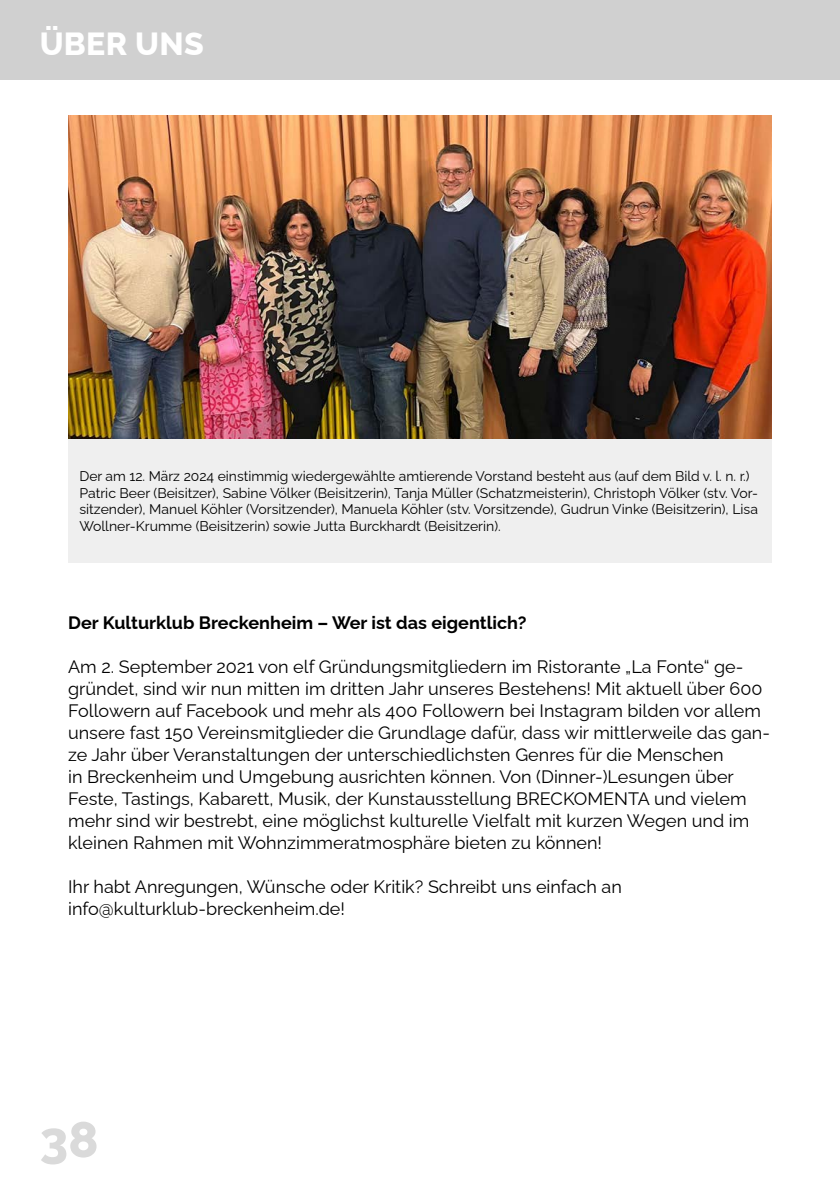
<style>
.page{position:relative;width:840px;height:1191px;background:#fff}
.page>*{position:absolute;margin:0;border:0;box-sizing:border-box;transform-origin:0 0}
.t1{font:800 50px "Raleway";color:#dadada}
.t2{font:800 32px "Raleway";letter-spacing:.01em;color:#fff}
.t3{font:18px/22px "Raleway";color:#000}
.t4{font:700 18px "Raleway";color:#000}
.t5{font:14px/16.8px "Raleway";color:#000}
</style>
<div class="page">
<div style="left:0;top:0;width:839px;height:79px;background:#d0d0d0"></div>
<img style="left:68px;top:115px;width:703px;height:324px">
<div style="left:68px;top:439px;width:703px;height:124px;background:#efefef"></div>
<h2 class="t2" style="left:40px;top:18px;width:165px">ÜBER UNS</h2>
<p class="t5" style="left:79px;top:466px;width:679px">Der am 12. März 2024 einstimmig wiedergewählte amtierende Vorstand besteht aus (auf dem Bild v. l. n. r.)<br>Patric Beer (Beisitzer), Sabine Völker (Beisitzerin), Tanja Müller (Schatzmeisterin), Christoph Völker (stv. Vor&shy;sitzender), Manuel Köhler (Vorsitzender), Manuela Köhler (stv. Vorsitzende), Gudrun Vinke (Beisitzerin), Lisa Wollner-Krumme (Beisitzerin) sowie Jutta Burckhardt (Beisitzerin).</p>
<p class="t4" style="left:68px;top:608px;width:460px">Der Kulturklub Breckenheim – Wer ist das eigentlich?</p>
<p class="t3" style="left:68px;top:653px;width:703px">Am 2. September 2021 von elf Gründungsmitgliedern im Ristorante „La Fonte“ ge&shy;gründet, sind wir nun mitten im dritten Jahr unseres Bestehens! Mit aktuell über 600<br>Followern auf Facebook und mehr als 400 Followern bei Instagram bilden vor allem unsere fast 150 Vereinsmitglieder die Grundlage dafür, dass wir mittlerweile das gan&shy;ze Jahr über Veranstal tungen der unterschiedlichsten Genres für die Menschen<br>in Breckenheim und Umgebung ausrichten können. Von (Dinner-)Lesungen über Feste, Tastings, Kabarett, Musik, der Kunstausstellung BRECKOMENTA und vielem mehr sind wir bestrebt, eine möglichst kulturelle Vielfalt mit kurzen Wegen und im kleinen Rahmen mit Wohnzimmeratmosphäre bieten zu können!</p>
<p class="t3" style="left:68px;top:873px;width:555px">Ihr habt Anregungen, Wünsche oder Kritik? Schreibt uns einfach an info@kulturklub-breckenheim.de!</p>
<h1 class="t1" style="left:40px;top:1099px;width:60px">38</h1>
</div>
